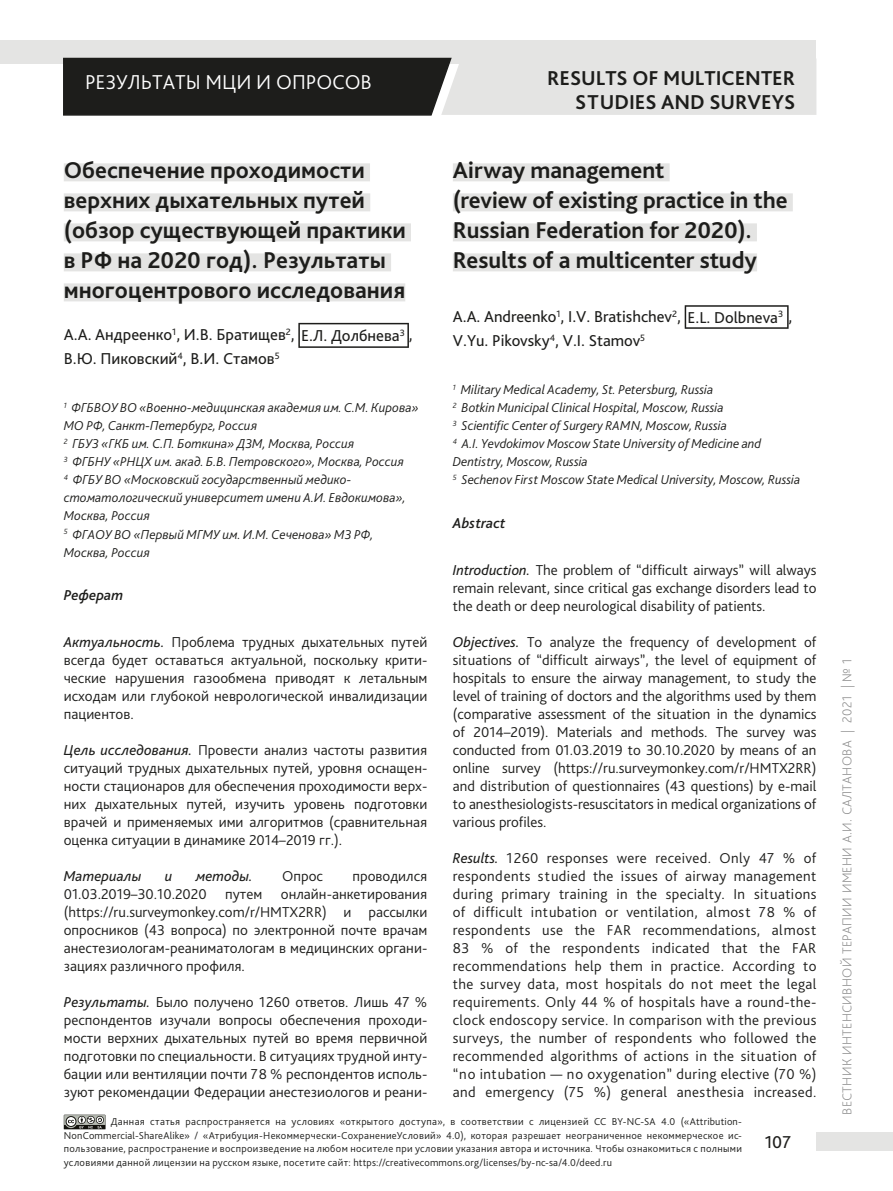
<style>
.page{position:relative;width:893px;height:1191px;background:#fff}
.page>*{position:absolute;margin:0;border:0;box-sizing:border-box;transform-origin:0 0}
.t1{font:700 24px/30px "Bliss Pro";color:#1d1d1b}
.t2{font:700 21px/24px "Bliss Pro";color:#1d1d1b;text-align:right}
.t3{font:300 21px "Bliss Pro";color:#fff}
.t4{font:18px "Bliss Pro";color:#1d1d1b}
.t5{font:16.5px/24px "Bliss Pro";color:#1d1d1b}
.t6{font:300 15px/18px "Bliss Pro";color:#1d1d1b;text-align:justify}
.t7{font:italic 15px "Bliss Pro";color:#1d1d1b}
.t8{font:italic 500 15px "Bliss Pro";color:#1d1d1b}
.t9{font:italic 300 13.5px/18px "Bliss Pro";color:#1d1d1b}
.t10{font:200 13.5px "Bliss Pro";letter-spacing:.025em;color:#878787}
.t11{font:300 10.5px/13.5px "Bliss Pro";letter-spacing:.02em;color:#1d1d1b;text-align:justify}
.s1{font-weight:400;font-style:italic}
</style>
<div class="page">
<div style="left:816px;top:1132px;width:77px;height:18px;background:#e4e4e3"></div>
<div style="left:1px;top:40px;width:815px;height:23px;background:#e4e4e3"></div>
<svg style="left:62px;top:57px;width:754px;height:59px;background:#828281"></svg>
<div style="left:64px;top:163px;width:306px;height:18px;background:#e4e4e3"></div>
<div style="left:64px;top:193px;width:306px;height:18px;background:#e4e4e3"></div>
<div style="left:64px;top:223px;width:347px;height:18px;background:#e4e4e3"></div>
<div style="left:64px;top:253px;width:327px;height:18px;background:#e4e4e3"></div>
<div style="left:64px;top:283px;width:341px;height:18px;background:#e4e4e3"></div>
<hr style="left:298px;top:346px;width:111px;height:2px;background:#1d1d1b">
<hr style="left:407px;top:324px;width:2px;height:22px;background:#1d1d1b">
<hr style="left:298px;top:324px;width:2px;height:22px;background:#1d1d1b">
<hr style="left:298px;top:323px;width:111px;height:1px;background:#1d1d1b">
<div style="left:453px;top:163px;width:217px;height:18px;background:#e4e4e3"></div>
<div style="left:453px;top:193px;width:340px;height:18px;background:#e4e4e3"></div>
<div style="left:453px;top:223px;width:304px;height:18px;background:#e4e4e3"></div>
<div style="left:453px;top:253px;width:304px;height:18px;background:#e4e4e3"></div>
<hr style="left:685px;top:327px;width:104px;height:2px;background:#1d1d1b">
<hr style="left:787px;top:307px;width:2px;height:20px;background:#1d1d1b">
<svg style="left:685px;top:307px;width:1px;height:20px"></svg>
<hr style="left:685px;top:305px;width:104px;height:2px;background:#1d1d1b">
<svg style="left:64px;top:1114px;width:42px;height:16px"></svg>
<h2 class="t3" style="left:85px;top:69px;width:288px">РЕЗУЛЬТАТЫ МЦИ И ОПРОСОВ</h2>
<h2 class="t2" style="left:547px;top:65px;width:250px">RESULTS OF MULTICENTER<br>STUDIES AND SURVEYS</h2>
<h1 class="t1" style="left:64px;top:155px;width:344px">Обеспечение проходимости верхних дыхательных путей (обзор существующей практики в РФ на 2020 год). Результаты многоцентрового исследования</h1>
<p class="t5" style="left:64px;top:322px;width:351px">А.А. Андреенко<sup>1</sup>, И.В. Братищев<sup>2</sup>, Е.Л. Долбнева<sup>3</sup> ,<br>В.Ю. Пиковский<sup>4</sup>, В.И. Стамов<sup>5</sup></p>
<p class="t9" style="left:64px;top:398px;width:357px"><sup>1</sup> ФГБВОУ ВО «Военно-медицинская академия им. С.М. Кирова» МО РФ, Санкт-Петербург, Россия<br><sup>2</sup> ГБУЗ «ГКБ им. С.П. Боткина» ДЗМ, Москва, Россия<br><sup>3</sup> ФГБНУ «РНЦХ им. акад. Б.В. Петровского», Москва, Россия<br><sup>4</sup> ФГБУ ВО «Московский государственный медико&shy;стоматологический университет имени А.И. Евдокимова», Москва, Россия<br><sup>5</sup> ФГАОУ ВО «Первый МГМУ им. И.М. Сеченова» МЗ РФ, Москва, Россия</p>
<p class="t8" style="left:64px;top:586px;width:61px">Реферат</p>
<p class="t6" style="left:64px;top:632px;width:365px"><span class="s1">Актуальность.</span> Проблема трудных дыхательных путей всегда будет оставаться актуальной, поскольку крити&shy;ческие нарушения газообмена приводят к летальным исходам или глубокой неврологической инвалидизации пациентов.</p>
<p class="t6" style="left:64px;top:740px;width:365px"><span class="s1">Цель исследования.</span> Провести анализ частоты развития ситуаций трудных дыхательных путей, уровня оснащен&shy;ности стационаров для обеспечения проходимости верх&shy;них дыхательных путей, изучить уровень подготовки врачей и применяемых ими алгоритмов (сравнительная оценка ситуации в динамике 2014–2019 гг.).</p>
<p class="t7" style="left:64px;top:866px;width:79px">Материалы</p>
<p class="t7" style="left:165px;top:866px;width:9px">и</p>
<p class="t7" style="left:196px;top:866px;width:58px">методы.</p>
<p class="t6" style="left:282px;top:866px;width:42px">Опрос</p>
<h1 class="t1" style="left:453px;top:155px;width:336px">Airway management<br>(review of existing practice in the<br>Russian Federation for 2020).<br>Results of a multicenter study</h1>
<p class="t5" style="left:453px;top:304px;width:341px">A.A. Andreenko<sup>1</sup>, I.V. Bratishchev<sup>2</sup>, E.L. Dolbneva<sup>3</sup> ,<br>V.Yu. Pikovsky<sup>4</sup>, V.I. Stamov<sup>5</sup></p>
<p class="t9" style="left:453px;top:380px;width:349px"><sup>1</sup> Military Medical Academy, St. Petersburg, Russia<br><sup>2</sup> Botkin Municipal Clinical Hospital, Moscow, Russia<br><sup>3</sup> Scientific Center of Surgery RAMN, Moscow, Russia<br><sup>4</sup> A.I. Yevdokimov Moscow State University of Medicine and Dentistry, Moscow, Russia<br><sup>5</sup> Sechenov First Moscow State Medical University, Moscow, Russia</p>
<p class="t8" style="left:453px;top:514px;width:54px">Abstract</p>
<p class="t6" style="left:453px;top:560px;width:365px"><span class="s1">Introduction.</span> The problem of “difficult airways” will always remain relevant, since critical gas exchange disorders lead to the death or deep neurological disability of patients.</p>
<p class="t6" style="left:453px;top:632px;width:365px"><span class="s1">Objectives.</span> To analyze the frequency of development of situations of “difficult airways”, the level of equipment of hospitals to ensure the airway management, to study the level of training of doctors and the algorithms used by them (comparative assessment of the situation in the dynamics of 2014–2019). Materials and methods. The survey was conducted from 01.03.2019 to 30.10.2020 by means of an online survey (https://ru.surveymonkey.com/r/HMTX2RR) and distribution of questionnaires (43 questions) by e-mail to anesthesiologists-resuscitators in medical organizations of various profiles.</p>
<p class="t6" style="left:453px;top:848px;width:365px"><span class="s1">Results.</span> 1260 responses were received. Only 47 % of respondents studied the issues of airway management during primary training in the specialty. In situations of difficult intubation or ventilation, almost 78 % of respondents use the FAR recommendations, almost 83 % of the respondents indicated that the FAR recommendations help them in practice. According to the survey data, most hospitals do not meet the legal requirements. Only 44 % of hospitals have a round-the&shy;clock endoscopy service. In comparison with the previous surveys, the number of respondents who followed the recommended algorithms of actions in the situation of “no intubation — no oxygenation” during elective (70 %) and emergency (75 %) general anesthesia increased.</p>
<p class="t11" style="left:64px;top:1114px;width:680px;text-indent:47px">Данная статья распространяется на условиях «открытого доступа», в соответствии с лицензией CC BY-NC-SA 4.0 («Attribution-NonCommercial-ShareAlike» / «Атрибуция-Некоммерчески-СохранениеУсловий» 4.0), которая разрешает неограниченное некоммерческое ис&shy;пользование, распространение и воспроизведение на любом носителе при условии указания автора и источника. Чтобы ознакомиться с полными условиями данной лицензии на русском языке, посетите сайт: https://creativecommons.org/licenses/by-nc-sa/4.0/deed.ru</p>
<p class="t6" style="left:64px;top:866px;width:365px;text-indent:289px">проводился 01.03.2019–30.10.2020 путем онлайн-анкетирования (https://ru.surveymonkey.com/r/HMTX2RR) и рассылки опросников (43 вопроса) по электронной почте врачам анестезиологам-реаниматологам в медицинских органи&shy;зациях различного профиля.</p>
<p class="t6" style="left:64px;top:992px;width:365px"><span class="s1">Результаты.</span> Было получено 1260 ответов. Лишь 47 % респондентов изучали вопросы обеспечения проходи&shy;мости верхних дыхательных путей во время первичной подготовки по специальности. В ситуациях трудной инту&shy;бации или вентиляции почти 78 % респондентов исполь&shy;зуют рекомендации Федерации анестезиологов и реани-</p>
<p class="t4" style="left:765px;top:1131px;width:28px">107</p>
<p class="t10" style="left:839px;top:1114px;width:458px;rotate:-90deg">ВЕСТНИК ИНТЕНСИВНОЙ ТЕРАПИИ ИМЕНИ А.И. САЛТАНОВА | 2021 | № 1</p>
</div>
